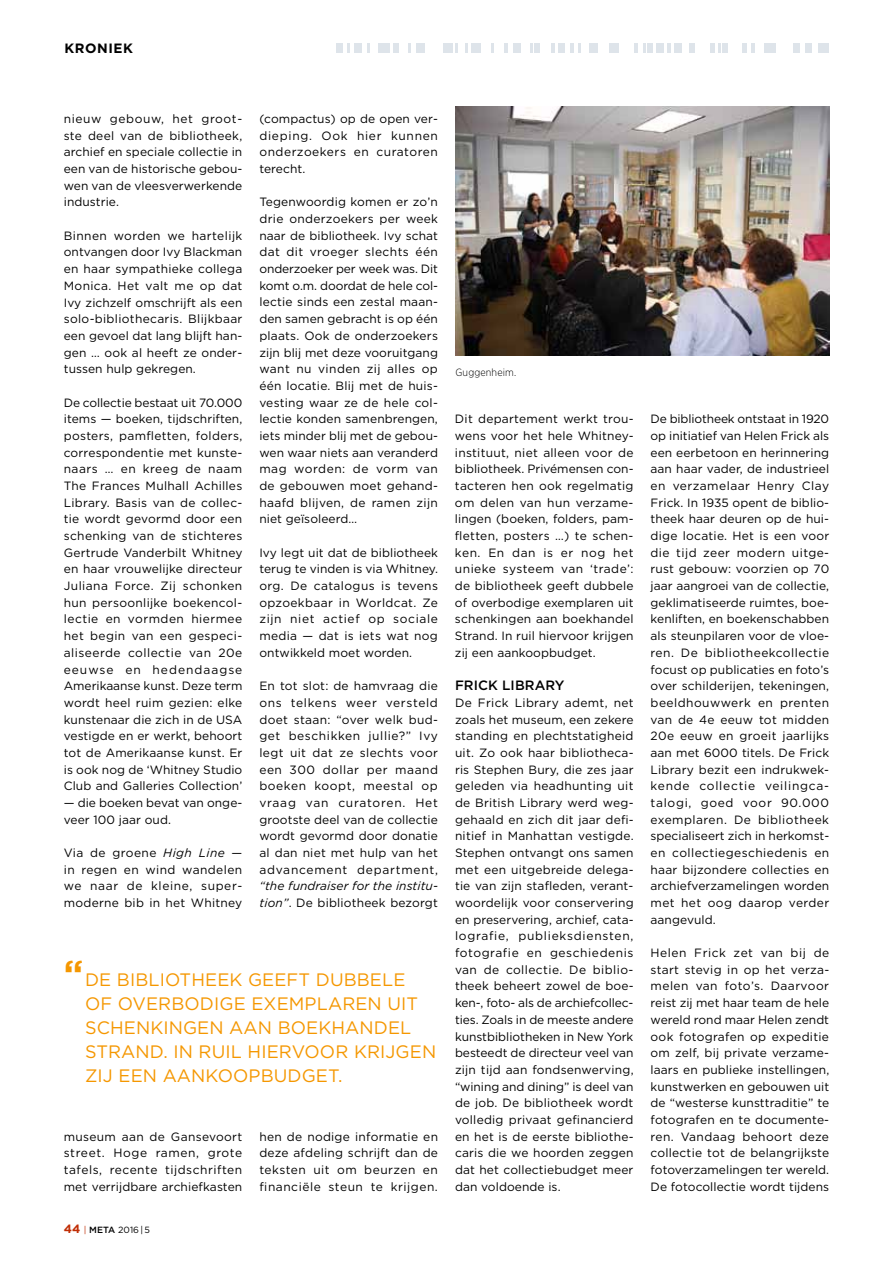
<style>
.page{position:relative;width:893px;height:1263px;background:#fff}
.page>*{position:absolute;margin:0;border:0;box-sizing:border-box;transform-origin:0 0}
.t1{font:18px "Gotham";letter-spacing:.005em;color:#f59700}
.t2{font:500 13.5px "Gotham";letter-spacing:.005em;color:#000}
.t3{font:700 13.5px "Gotham";letter-spacing:.04em;color:#000}
.t4{font:12px/16.6px "Gotham";letter-spacing:.005em;color:#000;text-align:justify}
.t5{font:italic 12px/16.6px "Gotham";letter-spacing:.005em;color:#000}
.t6{font:300 10.5px "Gotham Narrow";letter-spacing:.01em;color:#000}
.t7{font:9px "Gotham";color:#000}
.s1{font-style:italic}
.s2{font-style:normal}
.s3{font-weight:700;font-size:36px}
.s4{font-weight:700;font-size:12px;color:#c02d05}
.s5{color:#c02d05}
.s6{font-weight:500}
</style>
<div class="page">
<svg style="left:743px;top:44px;width:12px;height:9px"></svg>
<div style="left:805px;top:44px;width:6px;height:9px;background:#d8e0e6"></div>
<div style="left:763px;top:44px;width:12px;height:9px;background:#d8e0e6"></div>
<div style="left:818px;top:44px;width:11px;height:9px;background:#d8e0e6"></div>
<div style="left:793px;top:44px;width:6px;height:9px;background:#d8e0e6"></div>
<svg style="left:465px;top:44px;width:3px;height:9px"></svg>
<svg style="left:367px;top:44px;width:2px;height:9px"></svg>
<div style="left:656px;top:44px;width:7px;height:9px;background:#d8e0e6"></div>
<svg style="left:408px;top:44px;width:3px;height:9px"></svg>
<svg style="left:570px;top:44px;width:11px;height:9px"></svg>
<div style="left:674px;top:44px;width:8px;height:9px;background:#d8e0e6"></div>
<svg style="left:667px;top:44px;width:4px;height:9px"></svg>
<div style="left:336px;top:44px;width:6px;height:9px;background:#d8e0e6"></div>
<svg style="left:504px;top:44px;width:4px;height:9px"></svg>
<svg style="left:347px;top:44px;width:3px;height:9px"></svg>
<div style="left:513px;top:44px;width:8px;height:9px;background:#d8e0e6"></div>
<div style="left:354px;top:44px;width:7px;height:9px;background:#d8e0e6"></div>
<div style="left:558px;top:44px;width:7px;height:9px;background:#d8e0e6"></div>
<div style="left:648px;top:44px;width:5px;height:9px;background:#d8e0e6"></div>
<div style="left:416px;top:44px;width:9px;height:9px;background:#d8e0e6"></div>
<div style="left:589px;top:44px;width:9px;height:9px;background:#d8e0e6"></div>
<div style="left:689px;top:44px;width:5px;height:9px;background:#d8e0e6"></div>
<div style="left:471px;top:44px;width:10px;height:9px;background:#d8e0e6"></div>
<div style="left:610px;top:44px;width:9px;height:9px;background:#d8e0e6"></div>
<div style="left:723px;top:44px;width:5px;height:9px;background:#d8e0e6"></div>
<svg style="left:718px;top:44px;width:3px;height:9px"></svg>
<div style="left:710px;top:44px;width:5px;height:9px;background:#d8e0e6"></div>
<div style="left:535px;top:44px;width:5px;height:9px;background:#d8e0e6"></div>
<div style="left:378px;top:44px;width:12px;height:9px;background:#d8e0e6"></div>
<div style="left:443px;top:44px;width:9px;height:9px;background:#d8e0e6"></div>
<svg style="left:491px;top:44px;width:2px;height:9px"></svg>
<svg style="left:551px;top:44px;width:4px;height:9px"></svg>
<svg style="left:635px;top:44px;width:11px;height:9px"></svg>
<svg style="left:530px;top:44px;width:3px;height:9px"></svg>
<div style="left:394px;top:44px;width:5px;height:9px;background:#d8e0e6"></div>
<svg style="left:456px;top:44px;width:2px;height:9px"></svg>
<img style="left:455px;top:106px;width:374px;height:250px">
<p class="t3" style="left:64px;top:40px;width:70px">KRONIEK</p>
<p class="t4" style="left:64px;top:110px;width:180px">nieuw gebouw, het groot&shy;ste deel van de bibliotheek, archief en speciale collectie in een van de historische gebou&shy;wen van de vleesverwerkende industrie.</p>
<p class="t4" style="left:64px;top:227px;width:180px">Binnen worden we hartelijk ontvangen door Ivy Blackman en haar sympathieke collega Monica. Het valt me op dat Ivy zichzelf omschrijft als een solo-bibliothecaris. Blijkbaar een gevoel dat lang blijft han&shy;gen … ook al heeft ze onder&shy;tussen hulp gekregen.</p>
<p class="t4" style="left:64px;top:394px;width:180px">De collectie bestaat uit 70.000 items — boeken, tijdschriften, posters, pamfletten, folders, correspondentie met kunste&shy;naars … en kreeg de naam The Frances Mulhall Achilles Library. Basis van de collec&shy;tie wordt gevormd door een schenking van de stichteres Gertrude Vanderbilt Whitney en haar vrouwelijke directeur Juliana Force. Zij schonken hun persoonlijke boekencol&shy;lectie en vormden hiermee het begin van een gespeci&shy;aliseerde collectie van 20e eeuwse en hedendaagse Amerikaanse kunst. Deze term wordt heel ruim gezien: elke kunstenaar die zich in de USA vestigde en er werkt, behoort tot de Amerikaanse kunst. Er is ook nog de ‘Whitney Studio Club and Galleries Collection’</p>
<p class="t4" style="left:64px;top:794px;width:180px">— die boeken bevat van onge&shy;veer 100 jaar oud.</p>
<p class="t4" style="left:64px;top:844px;width:180px">Via de groene <span class="s1">High Line</span> — in regen en wind wandelen we naar de kleine, super&shy;moderne bib in het Whitney</p>
<p class="t4" style="left:259px;top:110px;width:180px">(compactus) op de open ver&shy;dieping. Ook hier kunnen onderzoekers en curatoren terecht.</p>
<p class="t4" style="left:259px;top:194px;width:180px">Tegenwoordig komen er zo’n drie onderzoekers per week naar de bibliotheek. Ivy schat dat dit vroeger slechts één onderzoeker per week was. Dit komt o.m. doordat de hele col&shy;lectie sinds een zestal maan&shy;den samen gebracht is op één plaats. Ook de onderzoekers zijn blij met deze vooruitgang want nu vinden zij alles op één locatie. Blij met de huis&shy;vesting waar ze de hele col&shy;lectie konden samenbrengen, iets minder blij met de gebou&shy;wen waar niets aan veranderd mag worden: de vorm van de gebouwen moet gehand&shy;haafd blijven, de ramen zijn niet geïsoleerd…</p>
<p class="t4" style="left:259px;top:544px;width:180px">Ivy legt uit dat de bibliotheek terug te vinden is via Whitney. org. De catalogus is tevens opzoekbaar in Worldcat. Ze zijn niet actief op sociale media — dat is iets wat nog ontwikkeld moet worden.</p>
<p class="t4" style="left:259px;top:677px;width:180px">En tot slot: de hamvraag die ons telkens weer versteld doet staan: “over welk bud&shy;get beschikken jullie?” Ivy legt uit dat ze slechts voor een 300 dollar per maand boeken koopt, meestal op vraag van curatoren. Het grootste deel van de collectie wordt gevormd door donatie al dan niet met hulp van het advancement department,</p>
<p class="t5" style="left:259px;top:877px;width:180px">“the fundraiser for the institu&shy;tion”<span class="s2">. De bibliotheek bezorgt</span></p>
<h1 class="t1" style="left:64px;top:968px;width:30px"><span class="s3">“</span> de</h1>
<h1 class="t1" style="left:117px;top:968px;width:13px">bibliotheek</h1>
<h1 class="t1" style="left:248px;top:968px;width:14px">geeft</h1>
<h1 class="t1" style="left:316px;top:968px;width:14px">dubbele</h1>
<h1 class="t1" style="left:85px;top:992px;width:47px">of overbodige</h1>
<h1 class="t1" style="left:251px;top:992px;width:14px">exemplaren</h1>
<h1 class="t1" style="left:387px;top:992px;width:22px">uit</h1>
<h1 class="t1" style="left:85px;top:1016px;width:14px">schenkingen</h1>
<h1 class="t1" style="left:229px;top:1016px;width:15px">aan</h1>
<h1 class="t1" style="left:278px;top:1016px;width:15px">boekhandel</h1>
<h1 class="t1" style="left:85px;top:1040px;width:26px">Strand</h1>
<h1 class="t1" style="left:163px;top:1040px;width:98px">. In ruil hiervoor</h1>
<h1 class="t1" style="left:354px;top:1040px;width:13px">krijgen</h1>
<h1 class="t1" style="left:85px;top:1064px;width:10px">zij</h1>
<h1 class="t1" style="left:119px;top:1064px;width:13px">een</h1>
<h1 class="t1" style="left:163px;top:1064px;width:15px">aankoopb</h1>
<h1 class="t1" style="left:274px;top:1064px;width:28px">udget</h1>
<h1 class="t1" style="left:338px;top:1064px;width:6px">.</h1>
<p class="t4" style="left:64px;top:1128px;width:180px">museum aan de Gansevoort street. Hoge ramen, grote tafels, recente tijdschriften met verrijdbare archiefkasten</p>
<p class="t7" style="left:64px;top:1224px;width:88px"><span class="s4">44</span> <span class="s5">|</span> <span class="s6">META</span> 2016 | 5</p>
<p class="t4" style="left:259px;top:1128px;width:180px">hen de nodige informatie en deze afdeling schrijft dan de teksten uit om beurzen en financiële steun te krijgen.</p>
<p class="t6" style="left:455px;top:366px;width:62px">Guggenheim.</p>
<p class="t4" style="left:455px;top:410px;width:180px">Dit departement werkt trou&shy;wens voor het hele Whitney&shy;instituut, niet alleen voor de bibliotheek. Privémensen con&shy;tacteren hen ook regelmatig om delen van hun verzame&shy;lingen (boeken, folders, pam&shy;fletten, posters …) te schen&shy;ken. En dan is er nog het unieke systeem van ‘trade’: de bibliotheek geeft dubbele of overbodige exemplaren uit schenkingen aan boekhandel Strand. In ruil hiervoor krijgen zij een aankoopbudget.</p>
<p class="t2" style="left:455px;top:677px;width:26px">FRICK</p>
<p class="t2" style="left:502px;top:677px;width:63px">LIBRARY</p>
<p class="t4" style="left:455px;top:694px;width:180px">De Frick Library ademt, net zoals het museum, een zekere standing en plechtstatigheid uit. Zo ook haar bibliotheca&shy;ris Stephen Bury, die zes jaar geleden via headhunting uit de British Library werd weg&shy;gehaald en zich dit jaar defi&shy;nitief in Manhattan vestigde.<br>Stephen ontvangt ons samen met een uitgebreide delega&shy;tie van zijn stafleden, verant&shy;woordelijk voor conservering en preservering, archief, cata&shy;lografie, publieksdiensten, fotografie en geschiedenis van de collectie. De biblio&shy;theek beheert zowel de boe&shy;ken-, foto- als de archiefcollec&shy;ties. Zoals in de meeste andere kunstbibliotheken in New York besteedt de directeur veel van zijn tijd aan fondsenwerving, “wining and dining” is deel van de job. De bibliotheek wordt volledig privaat gefinancierd en het is de eerste bibliothe&shy;caris die we hoorden zeggen dat het collectiebudget meer dan voldoende is.</p>
<p class="t4" style="left:651px;top:410px;width:180px">De bibliotheek ontstaat in 1920 op initiatief van Helen Frick als een eerbetoon en herinnering aan haar vader, de industrieel en verzamelaar Henry Clay Frick. In 1935 opent de biblio&shy;theek haar deuren op de hui&shy;dige locatie. Het is een voor die tijd zeer modern uitge&shy;rust gebouw: voorzien op 70 jaar aangroei van de collectie, geklimatiseerde ruimtes, boe&shy;kenliften, en boekenschabben als steunpilaren voor de vloe&shy;ren. De bibliotheekcollectie focust op publicaties en foto’s over schilderijen, tekeningen, beeldhouwwerk en prenten van de 4e eeuw tot midden 20e eeuw en groeit jaarlijks aan met 6000 titels. De Frick Library bezit een indrukwek&shy;kende collectie veilingca&shy;talogi, goed voor 90.000 exemplaren. De bibliotheek specialiseert zich in herkomst&shy;en collectiegeschiedenis en haar bijzondere collecties en archiefverzamelingen worden met het oog daarop verder aangevuld.</p>
<p class="t4" style="left:651px;top:944px;width:180px">Helen Frick zet van bij de start stevig in op het verza&shy;melen van foto’s. Daarvoor reist zij met haar team de hele wereld rond maar Helen zendt ook fotografen op expeditie om zelf, bij private verzame&shy;laars en publieke instellingen, kunstwerken en gebouwen uit de “westerse kunsttraditie” te fotografen en te documente&shy;ren. Vandaag behoort deze collectie tot de belangrijkste fotoverzamelingen ter wereld.<br>De fotocollectie wordt tijdens</p>
</div>
